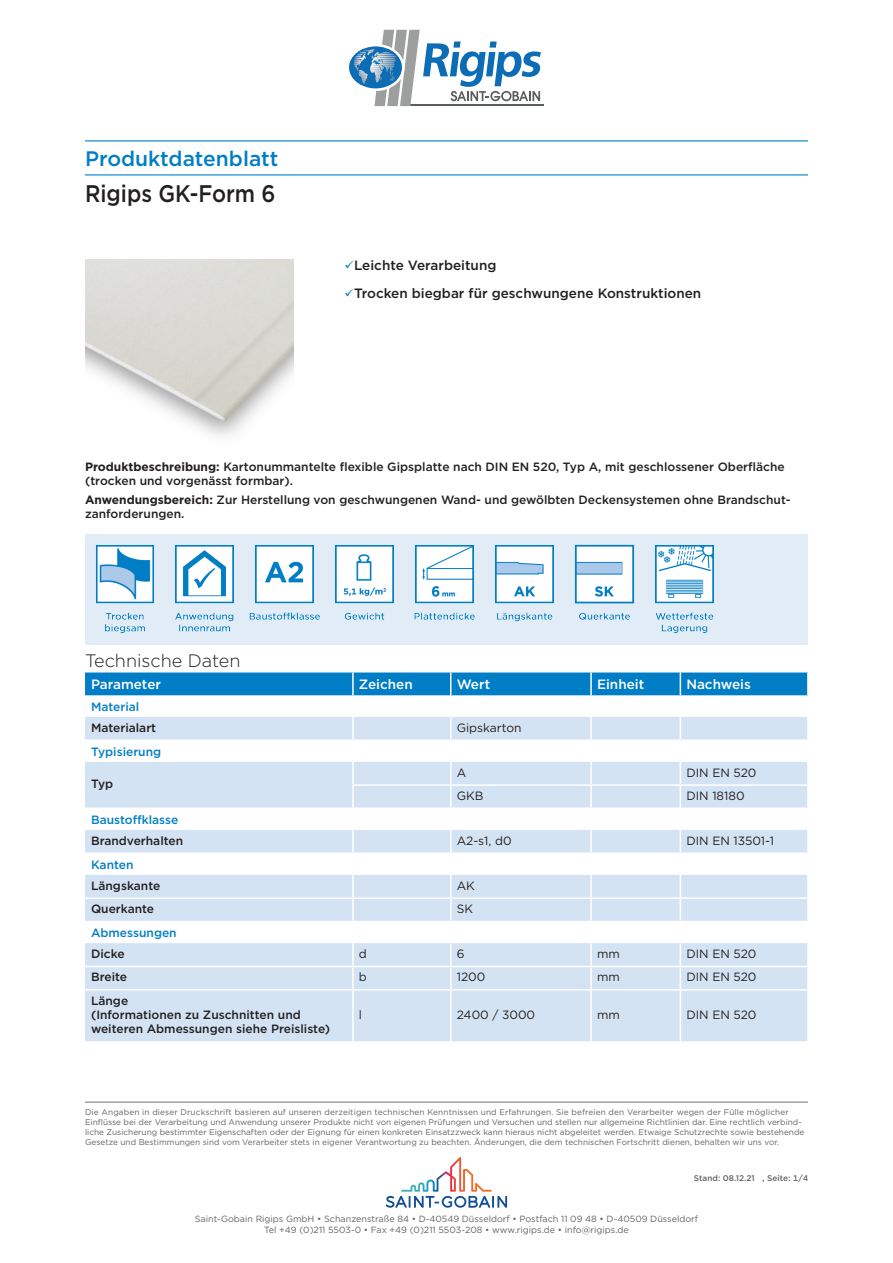
<style>
.page{position:relative;width:893px;height:1263px;background:#fff}
.page>*{position:absolute;margin:0;border:0;box-sizing:border-box;transform-origin:0 0}
.Product_Name{font:500 24px "Gotham";color:#231f20;scale:.89 1}
.t1{font:500 21px "Gotham";color:#007ec5}
.Technische_daten{font:300 18px "Gotham";color:#231f20}
.t2{font:500 13.5px "Gotham";color:#231f20}
.column_header_column{font:500 13.5px "Gotham";color:#fff}
.Product_Description{font:500 12px/13.5px "Gotham";color:#231f20}
.column_1{font:500 12px/14.4px "Gotham";color:#231f20}
.product_description{font:500 12px/13.5px "Gotham";color:#231f20}
.column_5{font:12px "Gotham";color:#231f20}
.attribute_group{font:500 12px "Gotham";color:#007ec5}
.column_3{font:12px "Gotham";color:#231f20}
.column_4{font:12px "Gotham";color:#231f20}
.column_2{font:12px "Gotham";color:#231f20}
.t3{font:9px/10.8px "Gotham";color:#636366;text-align:center}
.t4{font:8.25px/9.8px "Gotham";color:#636366}
.t5{font:500 8.25px "Gotham";color:#636366}
.s1{font-weight:700}
</style>
<div class="page">
<hr style="left:85px;top:140px;width:723px;height:1px;background:#007ec5">
<hr style="left:85px;top:174px;width:723px;height:1px;background:#007ec5">
<hr style="left:85px;top:1101px;width:723px;height:2px;background:#9d9fa2">
<svg style="left:386px;top:1157px;width:121px;height:51px"></svg>
<hr style="left:410px;top:105px;width:134px;height:1px;background:#5b5e5e">
<svg style="left:349px;top:30px;width:192px;height:76px"></svg>
<div style="left:85px;top:534px;width:723px;height:111px;background:#e1ecf7"></div>
<img style="left:96px;top:544px;width:618px;height:89px">
<svg style="left:85px;top:717px;width:722px;height:324px;fill:#d4e3f4"></svg>
<div style="left:85px;top:672px;width:722px;height:23px;background:#007ec5"></div>
<hr style="left:352px;top:717px;width:2px;height:22px;background:#fff">
<svg style="left:450px;top:717px;width:1px;height:22px"></svg>
<hr style="left:590px;top:717px;width:2px;height:22px;background:#fff">
<svg style="left:680px;top:717px;width:1px;height:22px"></svg>
<hr style="left:85px;top:739px;width:268px;height:2px;background:#fff">
<hr style="left:353px;top:739px;width:98px;height:2px;background:#fff">
<hr style="left:451px;top:739px;width:140px;height:2px;background:#fff">
<hr style="left:591px;top:739px;width:89px;height:2px;background:#fff">
<hr style="left:680px;top:739px;width:129px;height:2px;background:#fff">
<hr style="left:590px;top:762px;width:2px;height:22px;background:#fff">
<hr style="left:352px;top:784px;width:99px;height:2px;background:#fff">
<hr style="left:451px;top:784px;width:140px;height:2px;background:#fff">
<svg style="left:450px;top:762px;width:1px;height:45px"></svg>
<hr style="left:591px;top:784px;width:89px;height:2px;background:#fff">
<hr style="left:590px;top:786px;width:2px;height:21px;background:#fff">
<hr style="left:680px;top:784px;width:129px;height:2px;background:#fff">
<svg style="left:680px;top:762px;width:1px;height:45px"></svg>
<hr style="left:353px;top:807px;width:98px;height:2px;background:#fff">
<hr style="left:451px;top:807px;width:140px;height:2px;background:#fff">
<hr style="left:591px;top:807px;width:89px;height:2px;background:#fff">
<hr style="left:680px;top:807px;width:129px;height:2px;background:#fff">
<hr style="left:352px;top:830px;width:2px;height:22px;background:#fff">
<svg style="left:450px;top:830px;width:1px;height:22px"></svg>
<hr style="left:590px;top:830px;width:2px;height:22px;background:#fff">
<svg style="left:680px;top:830px;width:1px;height:22px"></svg>
<hr style="left:85px;top:852px;width:268px;height:2px;background:#fff">
<hr style="left:353px;top:852px;width:98px;height:2px;background:#fff">
<hr style="left:451px;top:852px;width:140px;height:2px;background:#fff">
<hr style="left:591px;top:852px;width:89px;height:2px;background:#fff">
<hr style="left:680px;top:852px;width:129px;height:2px;background:#fff">
<hr style="left:352px;top:875px;width:2px;height:22px;background:#fff">
<hr style="left:590px;top:875px;width:2px;height:22px;background:#fff">
<hr style="left:85px;top:897px;width:268px;height:2px;background:#fff">
<hr style="left:353px;top:897px;width:98px;height:2px;background:#fff">
<hr style="left:352px;top:899px;width:2px;height:22px;background:#fff">
<hr style="left:451px;top:897px;width:140px;height:2px;background:#fff">
<svg style="left:450px;top:875px;width:1px;height:46px"></svg>
<hr style="left:591px;top:897px;width:89px;height:2px;background:#fff">
<hr style="left:590px;top:899px;width:2px;height:22px;background:#fff">
<hr style="left:680px;top:897px;width:129px;height:2px;background:#fff">
<svg style="left:680px;top:875px;width:1px;height:46px"></svg>
<hr style="left:85px;top:921px;width:268px;height:1px;background:#fff">
<hr style="left:353px;top:921px;width:98px;height:1px;background:#fff">
<hr style="left:451px;top:921px;width:140px;height:1px;background:#fff">
<hr style="left:591px;top:921px;width:89px;height:1px;background:#fff">
<hr style="left:680px;top:921px;width:129px;height:1px;background:#fff">
<hr style="left:352px;top:943px;width:2px;height:23px;background:#fff">
<hr style="left:590px;top:943px;width:2px;height:23px;background:#fff">
<hr style="left:85px;top:966px;width:268px;height:1px;background:#fff">
<hr style="left:353px;top:966px;width:98px;height:1px;background:#fff">
<hr style="left:352px;top:967px;width:2px;height:22px;background:#fff">
<hr style="left:451px;top:966px;width:140px;height:1px;background:#fff">
<svg style="left:450px;top:943px;width:1px;height:46px"></svg>
<hr style="left:591px;top:966px;width:89px;height:1px;background:#fff">
<hr style="left:590px;top:967px;width:2px;height:22px;background:#fff">
<hr style="left:680px;top:966px;width:129px;height:1px;background:#fff">
<svg style="left:680px;top:943px;width:1px;height:46px"></svg>
<hr style="left:85px;top:989px;width:268px;height:1px;background:#fff">
<hr style="left:353px;top:989px;width:98px;height:1px;background:#fff">
<hr style="left:352px;top:990px;width:2px;height:51px;background:#fff">
<hr style="left:451px;top:989px;width:140px;height:1px;background:#fff">
<hr style="left:450px;top:990px;width:1px;height:51px;background:#fff">
<hr style="left:591px;top:989px;width:89px;height:1px;background:#fff">
<hr style="left:590px;top:990px;width:2px;height:51px;background:#fff">
<hr style="left:680px;top:989px;width:129px;height:1px;background:#fff">
<hr style="left:680px;top:990px;width:1px;height:51px;background:#fff">
<hr style="left:352px;top:762px;width:2px;height:22px;background:#fff">
<hr style="left:352px;top:786px;width:2px;height:21px;background:#fff">
<hr style="left:85px;top:807px;width:268px;height:2px;background:#fff">
<img style="left:85px;top:260px;width:209px;height:176px">
<h2 class="t1" style="left:85px;top:145px;width:195px">Produktdatenblatt</h2>
<p class="Product_Name" style="left:85px;top:178px;width:216px">Rigips GK-Form 6</p>
<p class="t2" style="left:354px;top:257px;width:144px">Leichte Verarbeitung</p>
<p class="t2" style="left:354px;top:284px;width:349px">Trocken biegbar für geschwungene Konstruktionen</p>
<p class="Product_Description" style="left:85px;top:460px;width:701px"><span class="s1">Produktbeschreibung:</span> Kartonummantelte flexible Gipsplatte nach DIN EN 520, Typ A, mit geschlossener Oberfläche (trocken und vorgenässt formbar).</p>
<p class="product_description" style="left:85px;top:493px;width:707px"><span class="s1">Anwendungsbereich:</span> Zur Herstellung von geschwungenen Wand‑ und gewölbten Deckensystemen ohne Brandschut‑ zanforderungen.</p>
<p class="Technische_daten" style="left:85px;top:649px;width:157px">Technische Daten</p>
<p class="column_header_column" style="left:91px;top:676px;width:72px">Parameter</p>
<p class="column_header_column" style="left:359px;top:676px;width:55px">Zeichen</p>
<p class="column_header_column" style="left:457px;top:676px;width:35px">Wert</p>
<p class="column_header_column" style="left:597px;top:676px;width:49px">Einheit</p>
<p class="column_header_column" style="left:686px;top:676px;width:66px">Nachweis</p>
<p class="attribute_group" style="left:91px;top:699px;width:50px">Material</p>
<p class="column_1" style="left:91px;top:720px;width:67px">Materialart</p>
<p class="column_3" style="left:457px;top:720px;width:66px">Gipskarton</p>
<p class="attribute_group" style="left:91px;top:744px;width:72px">Typisierung</p>
<p class="column_1" style="left:91px;top:777px;width:24px">Typ</p>
<p class="column_3" style="left:457px;top:765px;width:11px">A</p>
<p class="column_5" style="left:686px;top:765px;width:72px">DIN EN 520</p>
<p class="column_3" style="left:457px;top:788px;width:28px">GKB</p>
<p class="column_5" style="left:686px;top:788px;width:60px">DIN 18180</p>
<p class="attribute_group" style="left:91px;top:812px;width:89px">Baustoffklasse</p>
<p class="column_1" style="left:91px;top:833px;width:94px">Brandverhalten</p>
<p class="column_3" style="left:457px;top:833px;width:56px">A2-s1, d0</p>
<p class="column_5" style="left:686px;top:833px;width:89px">DIN EN 13501-1</p>
<p class="attribute_group" style="left:91px;top:857px;width:44px">Kanten</p>
<p class="column_1" style="left:91px;top:878px;width:71px">Längskante</p>
<p class="column_3" style="left:457px;top:878px;width:20px">AK</p>
<p class="column_1" style="left:91px;top:901px;width:65px">Querkante</p>
<p class="column_3" style="left:457px;top:901px;width:18px">SK</p>
<p class="attribute_group" style="left:91px;top:925px;width:87px">Abmessungen</p>
<p class="column_1" style="left:91px;top:946px;width:35px">Dicke</p>
<p class="column_2" style="left:359px;top:946px;width:9px">d</p>
<p class="column_3" style="left:457px;top:946px;width:9px">6</p>
<p class="column_4" style="left:597px;top:946px;width:24px">mm</p>
<p class="column_5" style="left:686px;top:946px;width:72px">DIN EN 520</p>
<p class="column_1" style="left:91px;top:970px;width:38px">Breite</p>
<p class="column_2" style="left:359px;top:969px;width:9px">b</p>
<p class="column_3" style="left:457px;top:969px;width:30px">1200</p>
<p class="column_4" style="left:597px;top:969px;width:24px">mm</p>
<p class="column_5" style="left:686px;top:969px;width:72px">DIN EN 520</p>
<p class="column_1" style="left:91px;top:993px;width:241px">Länge<br>(Informationen zu Zuschnitten und weiteren Abmessungen siehe Preisliste)</p>
<p class="column_2" style="left:359px;top:1007px;width:5px">l</p>
<p class="column_3" style="left:457px;top:1007px;width:80px">2400 / 3000</p>
<p class="column_4" style="left:597px;top:1007px;width:24px">mm</p>
<p class="column_5" style="left:686px;top:1007px;width:72px">DIN EN 520</p>
<p class="t4" style="left:85px;top:1107px;width:721px">Die Angaben in dieser Druckschrift basieren auf unseren derzeitigen technischen Kenntnissen und Erfahrungen. Sie befreien den Verarbeiter wegen der Fülle möglicher Einflüsse bei der Verarbeitung und Anwendung unserer Produkte nicht von eigenen Prüfungen und Versuchen und stellen nur allgemeine Richtlinien dar. Eine rechtlich verbind&shy;liche Zusicherung bestimmter Eigenschaften oder der Eignung für einen konkreten Einsatzzweck kann hieraus nicht abgeleitet werden. Etwaige Schutzrechte sowie bestehende Gesetze und Bestimmungen sind vom Verarbeiter stets in eigener Verantwortung zu beachten. Änderungen, die dem technischen Fortschritt dienen, behalten wir uns vor.</p>
<p class="t5" style="left:694px;top:1173px;width:115px">Stand: 08.12.21 , Seite: 1/4</p>
<p class="t3" style="left:195px;top:1213px;width:505px">Saint-Gobain Rigips GmbH • Schanzenstraße 84 • D-40549 Düsseldorf • Postfach 11 09 48 • D-40509 Düsseldorf<br>Tel +49 (0)211 5503-0 • Fax +49 (0)211 5503-208 • www.rigips.de • info@rigips.de</p>
</div>
